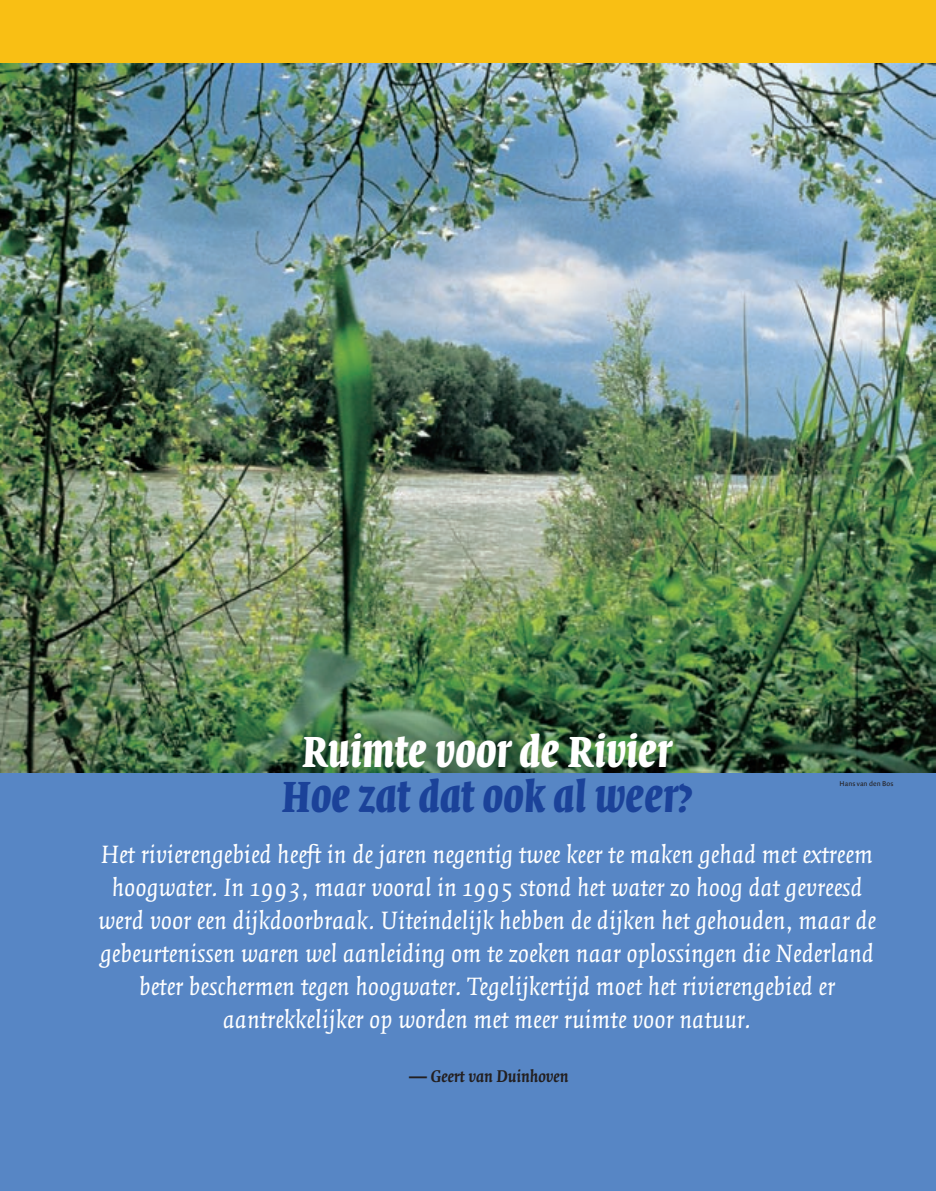
<style>
.page{position:relative;width:936px;height:1191px;background:#fff}
.page>*{position:absolute;margin:0;border:0;box-sizing:border-box;transform-origin:0 0}
.t1{font:italic 700 45px "Quadraat Dis";color:#1b4299}
.t2{font:italic 700 45px "Quadraat Dis";color:#fff}
.t3{font:italic 27px/33px "Quadraat";color:#fff;text-align:center}
.t4{font:italic 700 18px "Quadraat";color:#231f20}
.t5{font:7.5px "Quadraat Sans";color:#231f20}
</style>
<div class="page">
<div style="left:0;top:697px;width:935px;height:494px;background:#5786c5"></div>
<div style="left:0;top:0;width:935px;height:64px;background:#f9bf14"></div>
<img style="left:0;top:64px;width:935px;height:709px">
<h1 class="t2" style="left:302px;top:728px;width:371px">Ruimte voor de Rivier</h1>
<h1 class="t1" style="left:282px;top:773px;width:412px">Hoe zat dat ook al weer?</h1>
<p class="t3" style="left:98px;top:839px;width:779px">Het rivierengebied heeft in de jaren negentig twee keer te maken gehad met extreem hoogwater. In 1993, maar vooral in 1995 stond het water zo hoog dat gevreesd werd voor een dijkdoorbraak. Uiteindelijk hebben de dijken het gehouden, maar de gebeurtenissen waren wel aanleiding om te zoeken naar oplossingen die Nederland beter beschermen tegen hoogwater. Tegelijkertijd moet het rivierengebied er aantrekkelijker op worden met meer ruimte voor natuur.</p>
<p class="t4" style="left:409px;top:1067px;width:161px">— Geert van Duinhoven</p>
<p class="t5" style="left:839px;top:779px;width:55px">Hans van den Bos</p>
</div>
